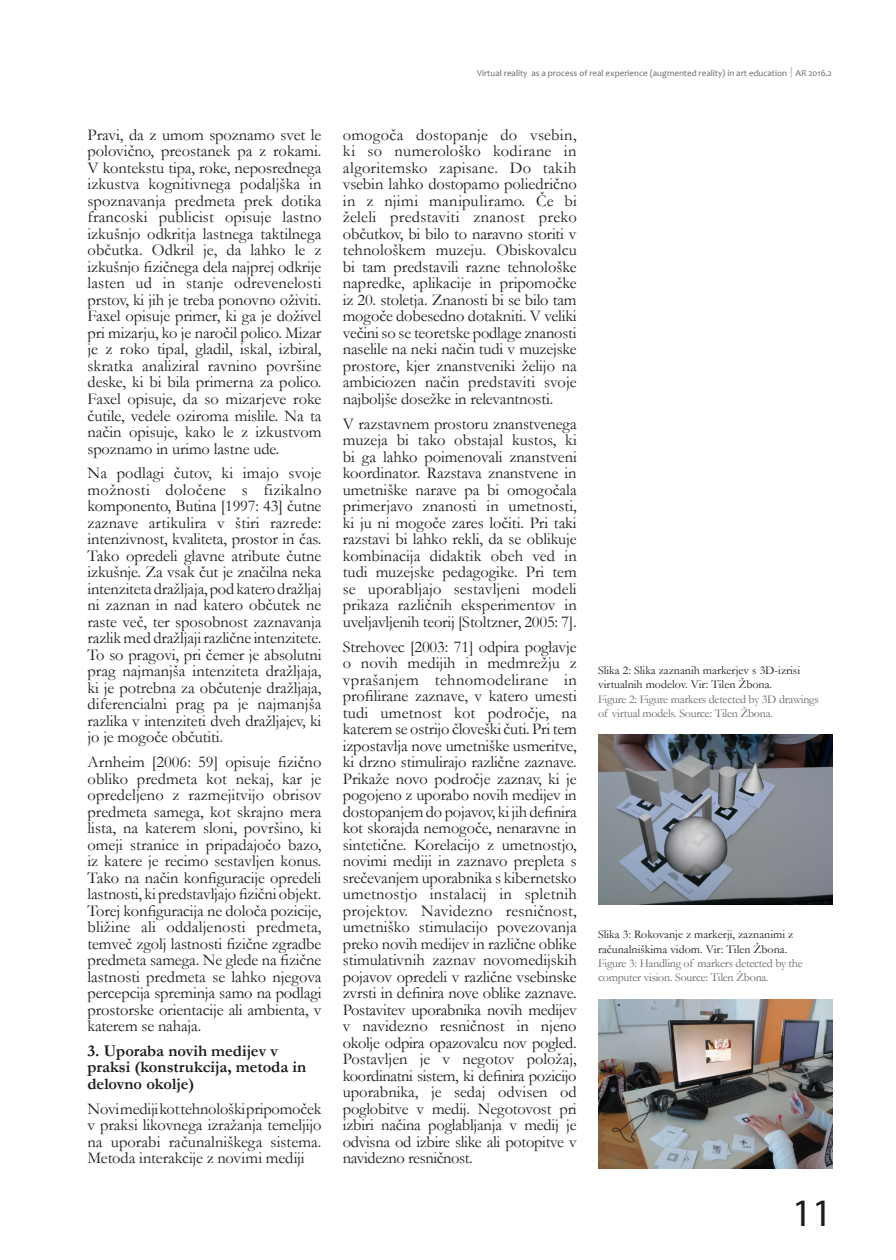
<style>
.page{position:relative;width:896px;height:1260px;background:#fff}
.page>*{position:absolute;margin:0;border:0;box-sizing:border-box;transform-origin:0 0}
.t1{font:39px "Myriad Pro";color:#1b1c20}
.t2{font:16.5px/16.5px "Garamond";letter-spacing:-.01em;color:#1b1c20;text-align:justify}
.t3{font:700 16.5px/16.5px "Garamond";color:#1b1c20}
.t4{font:12px/14.4px "Garamond";letter-spacing:-.02em;color:#68676c}
.t5{font:12px/14.4px "Garamond";color:#1b1c20}
.t6{font:9px "Candara";color:#68676c}
</style>
<div class="page">
<svg style="left:790px;top:67px;width:2px;height:11px"></svg>
<img style="left:598px;top:999px;width:234px;height:170px">
<img style="left:598px;top:735px;width:234px;height:169px">
<p class="t2" style="left:87px;top:126px;width:235px">Pravi, da z umom spoznamo svet le polovično, preostanek pa z rokami.<br>V kontekstu tipa, roke, neposrednega izkustva kognitivnega podaljška in spoznavanja predmeta prek dotika francoski publicist opisuje lastno izkušnjo odkritja lastnega taktilnega občutka. Odkril je, da lahko le z izkušnjo fizičnega dela najprej odkrije lasten ud in stanje odrevenelosti prstov, ki jih je treba ponovno oživiti.<br>Faxel opisuje primer, ki ga je doživel pri mizarju, ko je naročil polico. Mizar je z roko tipal, gladil, iskal, izbiral, skratka analiziral ravnino površine deske, ki bi bila primerna za polico.<br>Faxel opisuje, da so mizarjeve roke čutile, vedele oziroma mislile. Na ta način opisuje, kako le z izkustvom spoznamo in urimo lastne ude.</p>
<p class="t2" style="left:87px;top:464px;width:235px">Na podlagi čutov, ki imajo svoje možnosti določene s fizikalno komponento, Butina [1997: 43] čutne zaznave artikulira v štiri razrede: intenzivnost, kvaliteta, prostor in čas.<br>Tako opredeli glavne atribute čutne izkušnje. Za vsak čut je značilna neka intenziteta dražljaja, pod katero dražljaj ni zaznan in nad katero občutek ne raste več, ter sposobnost zaznavanja razlik med dražljaji različne intenzitete.<br>To so pragovi, pri čemer je absolutni prag najmanjša intenziteta dražljaja, ki je potrebna za občutenje dražljaja, diferencialni prag pa je najmanjša razlika v intenziteti dveh dražljajev, ki jo je mogoče občutiti.</p>
<p class="t2" style="left:87px;top:753px;width:235px">Arnheim [2006: 59] opisuje fizično obliko predmeta kot nekaj, kar je opredeljeno z razmejitvijo obrisov predmeta samega, kot skrajno mera lista, na katerem sloni, površino, ki omeji stranice in pripadajočo bazo, iz katere je recimo sestavljen konus.<br>Tako na način konfiguracije opredeli lastnosti, ki predstavljajo fizični objekt.<br>Torej konfiguracija ne določa pozicije, bližine ali oddaljenosti predmeta, temveč zgolj lastnosti fizične zgradbe predmeta samega. Ne glede na fizične lastnosti predmeta se lahko njegova percepcija spreminja samo na podlagi prostorske orientacije ali ambienta, v katerem se nahaja.</p>
<p class="t3" style="left:87px;top:1042px;width:220px">3. Uporaba novih medijev v praksi (konstrukcija, metoda in delovno okolje)</p>
<p class="t2" style="left:87px;top:1100px;width:235px">Novi mediji kot tehnološki pripomoček v praksi likovnega izražanja temeljijo na uporabi računalniškega sistema.<br>Metoda interakcije z novimi mediji</p>
<p class="t6" style="left:477px;top:67px;width:356px">Virtual reality as a process of real experience (augmented reality) in art education AR 2016.2</p>
<p class="t2" style="left:343px;top:126px;width:235px">omogoča dostopanje do vsebin, ki so numerološko kodirane in algoritemsko zapisane. Do takih vsebin lahko dostopamo poliedrično in z njimi manipuliramo. Če bi želeli predstaviti znanost preko občutkov, bi bilo to naravno storiti v tehnološkem muzeju. Obiskovalcu bi tam predstavili razne tehnološke napredke, aplikacije in pripomočke iz 20. stoletja. Znanosti bi se bilo tam mogoče dobesedno dotakniti. V veliki večini so se teoretske podlage znanosti naselile na neki način tudi v muzejske prostore, kjer znanstveniki želijo na ambiciozen način predstaviti svoje najboljše dosežke in relevantnosti.</p>
<p class="t2" style="left:343px;top:415px;width:235px">V razstavnem prostoru znanstvenega muzeja bi tako obstajal kustos, ki bi ga lahko poimenovali znanstveni koordinator. Razstava znanstvene in umetniške narave pa bi omogočala primerjavo znanosti in umetnosti, ki ju ni mogoče zares ločiti. Pri taki razstavi bi lahko rekli, da se oblikuje kombinacija didaktik obeh ved in tudi muzejske pedagogike. Pri tem se uporabljajo sestavljeni modeli prikaza različnih eksperimentov in uveljavljenih teorij [Stoltzner, 2005: 7].</p>
<p class="t2" style="left:343px;top:638px;width:235px">Strehovec [2003: 71] odpira poglavje o novih medijih in medmrežju z vprašanjem tehnomodelirane in profilirane zaznave, v katero umesti tudi umetnost kot področje, na katerem se ostrijo človeški čuti. Pri tem izpostavlja nove umetniške usmeritve, ki drzno stimulirajo različne zaznave.<br>Prikaže novo področje zaznav, ki je pogojeno z uporabo novih medijev in dostopanjem do pojavov, ki jih definira kot skorajda nemogoče, nenaravne in sintetične. Korelacijo z umetnostjo, novimi mediji in zaznavo prepleta s srečevanjem uporabnika s kibernetsko umetnostjo instalacij in spletnih projektov. Navidezno resničnost, umetniško stimulacijo povezovanja preko novih medijev in različne oblike stimulativnih zaznav novomedijskih pojavov opredeli v različne vsebinske zvrsti in definira nove oblike zaznave.<br>Postavitev uporabnika novih medijev v navidezno resničnost in njeno okolje odpira opazovalcu nov pogled.<br>Postavljen je v negotov položaj, koordinatni sistem, ki definira pozicijo uporabnika, je sedaj odvisen od poglobitve v medij. Negotovost pri izbiri načina poglabljanja v medij je odvisna od izbire slike ali potopitve v navidezno resničnost.</p>
<p class="t5" style="left:598px;top:663px;width:203px">Slika 2: Slika zaznanih markerjev s 3D-izrisi virtualnih modelov. Vir: Tilen Žbona.</p>
<p class="t4" style="left:598px;top:691px;width:222px">Figure 2: Figure markers detected by 3D drawings of virtual models. Source: Tilen Žbona.</p>
<p class="t5" style="left:598px;top:927px;width:197px">Slika 3: Rokovanje z markerji, zaznanimi z računalniškima vidom. Vir: Tilen Žbona.</p>
<p class="t4" style="left:598px;top:955px;width:206px">Figure 3: Handling of markers detected by the computer vision. Source: Tilen Žbona.</p>
<h1 class="t1" style="left:792px;top:1188px;width:42px">11</h1>
</div>
